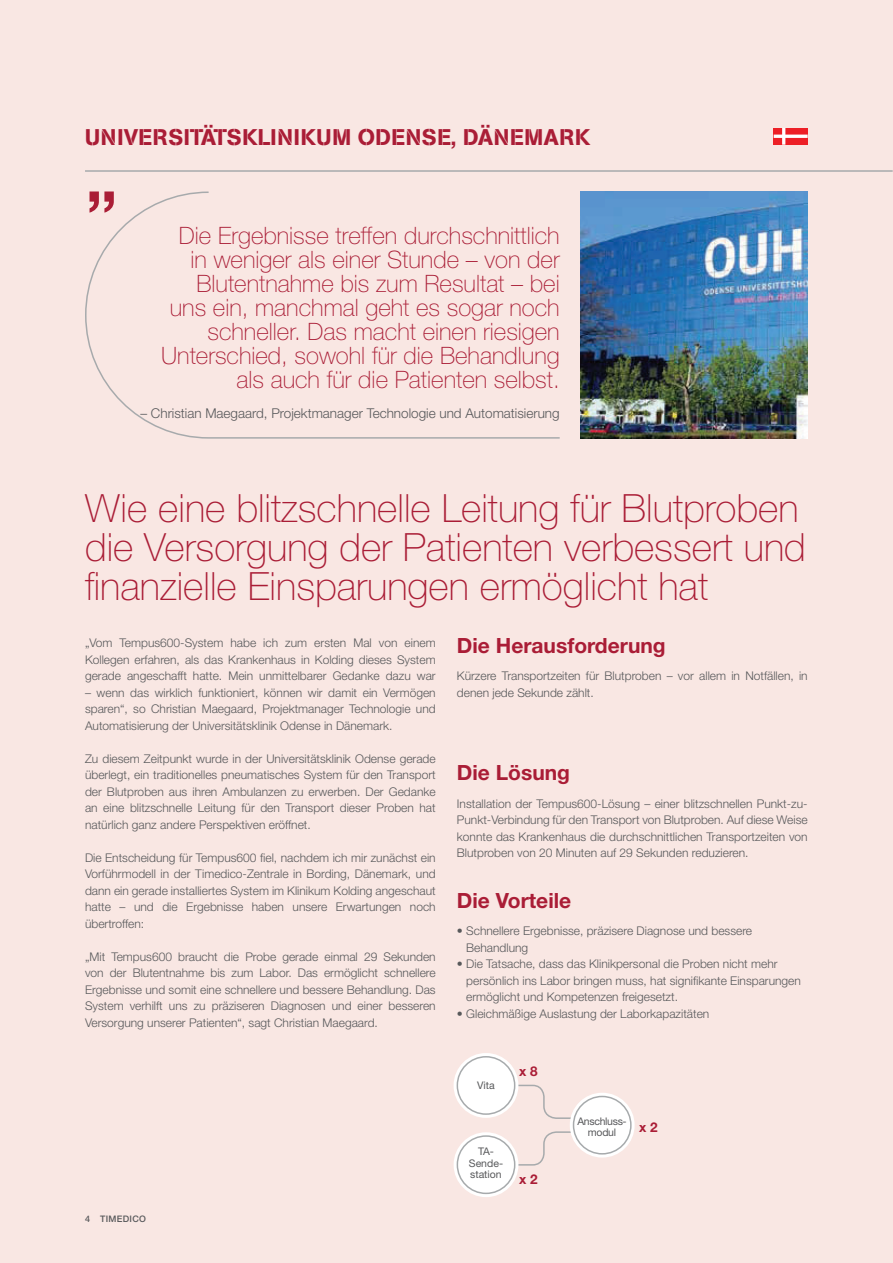
<style>
.page{position:relative;width:893px;height:1263px;background:#f9e7e3}
.page>*{position:absolute;margin:0;border:0;box-sizing:border-box;transform-origin:0 0}
.t1{font:500 75px "Helvetica Neue LT Std";color:#aa1d36}
.t2{font:100 39px/39px "Helvetica Neue LT Std";color:#aa1d36}
.t3{font:100 24px/24px "Helvetica Neue LT Std";color:#aa1d36;text-align:right}
.t4{font:22.5px "AG Book Stencil";letter-spacing:.02em;color:#aa1d36}
.t5{font:700 21px "Helvetica Neue LT Std";color:#aa1d36}
.t6{font:300 13.5px "Helvetica Neue LT Std";color:#58595b}
.t7{font:700 13.5px "Helvetica Neue LT Std";color:#aa1d36}
.t8{font:300 12px/16.5px "Helvetica Neue LT Std";color:#58595b;text-align:justify}
.t9{font:10.5px/11.2px "Helvetica Neue LT Std";letter-spacing:-.015em;color:#58595b;text-align:center}
.t10{font:500 9px "Helvetica Neue LT Std";letter-spacing:.03em;color:#58595b}
</style>
<div class="page">
<hr style="left:85px;top:170px;width:808px;height:2px;background:#a7aaac">
<svg style="left:85px;top:191px;width:475px;height:248px"></svg>
<svg style="left:774px;top:128px;width:34px;height:17px"></svg>
<div style="left:454px;top:1053px;width:64px;height:65px;border:6px solid #fff;border-radius:50%"></div>
<div style="left:454px;top:1132px;width:64px;height:65px;border:6px solid #fff;border-radius:50%"></div>
<svg style="left:457px;top:1056px;width:175px;height:138px"></svg>
<img style="left:581px;top:192px;width:227px;height:247px">
<h3 class="t4" style="left:85px;top:129px;width:507px">UNIVERSITÄTSKLINIKUM ODENSE, DÄNEMARK</h3>
<h1 class="t1" style="left:85px;top:175px;width:35px">”</h1>
<p class="t3" style="left:161px;top:225px;width:400px">Die Ergebnisse treffen durchschnittlich in weniger als einer Stunde – von der Blutentnahme bis zum Resultat – bei uns ein, manchmal geht es sogar noch schneller. Das macht einen riesigen Unterschied, sowohl für die Behandlung als auch für die Patienten selbst.</p>
<p class="t6" style="left:140px;top:408px;width:421px">– Christian Maegaard, Projektmanager Technologie und Automatisierung</p>
<h2 class="t2" style="left:85px;top:492px;width:722px">Wie eine blitzschnelle Leitung für Blutproben die Versorgung der Patienten verbessert und finanzielle Einsparungen ermöglicht hat</h2>
<h3 class="t5" style="left:457px;top:638px;width:210px">Die Herausforderung</h3>
<p class="t8" style="left:85px;top:636px;width:352px">„Vom Tempus600-System habe ich zum ersten Mal von einem Kollegen erfahren, als das Krankenhaus in Kolding dieses System gerade angeschafft hatte. Mein unmittelbarer Gedanke dazu war</p>
<p class="t8" style="left:85px;top:685px;width:352px">– wenn das wirklich funktioniert, können wir damit ein Vermögen sparen“, so Christian Maegaard, Projektmanager Technologie und Automatisierung der Universitätsklinik Odense in Dänemark.</p>
<p class="t8" style="left:85px;top:751px;width:352px">Zu diesem Zeitpunkt wurde in der Universitätsklinik Odense gerade überlegt, ein traditionelles pneumatisches System für den Transport der Blutproben aus ihren Ambulanzen zu erwerben. Der Gedanke an eine blitzschnelle Leitung für den Transport dieser Proben hat natürlich ganz andere Perspektiven eröffnet.</p>
<p class="t8" style="left:85px;top:850px;width:352px">Die Entscheidung für Tempus600 fiel, nachdem ich mir zunächst ein Vorführmodell in der Timedico-Zentrale in Bording, Dänemark, und dann ein gerade installiertes System im Klinikum Kolding angeschaut hatte – und die Ergebnisse haben unsere Erwartungen noch übertroffen:</p>
<p class="t8" style="left:85px;top:949px;width:352px">„Mit Tempus600 braucht die Probe gerade einmal 29 Sekunden von der Blutentnahme bis zum Labor. Das ermöglicht schnellere Ergebnisse und somit eine schnellere und bessere Behandlung. Das System verhilft uns zu präziseren Diagnosen und einer besseren Versorgung unserer Patienten“, sagt Christian Maegaard.</p>
<p class="t8" style="left:457px;top:669px;width:352px">Kürzere Transportzeiten für Blutproben – vor allem in Notfällen, in denen jede Sekunde zählt.</p>
<h3 class="t5" style="left:457px;top:765px;width:115px">Die Lösung</h3>
<p class="t8" style="left:457px;top:796px;width:352px">Installation der Tempus600-Lösung – einer blitzschnellen Punkt-zu-Punkt-Verbindung für den Transport von Blutproben. Auf diese Weise konnte das Krankenhaus die durchschnittlichen Transportzeiten von Blutproben von 20 Minuten auf 29 Sekunden reduzieren.</p>
<h3 class="t5" style="left:457px;top:893px;width:116px">Die Vorteile</h3>
<p class="t8" style="left:466px;top:924px;width:287px;text-indent:-9px">• Schnellere Ergebnisse, präzisere Diagnose und bessere<br>Behandlung</p>
<p class="t8" style="left:466px;top:957px;width:336px;text-align:left;text-indent:-9px">• Die Tatsache, dass das Klinikpersonal die Proben nicht mehr persönlich ins Labor bringen muss, hat signifikante Einsparungen ermöglicht und Kompetenzen freigesetzt.</p>
<p class="t8" style="left:457px;top:1006px;width:254px">• Gleichmäßige Auslastung der Laborkapazitäten</p>
<p class="t10" style="left:85px;top:1214px;width:62px">4 TIMEDICO</p>
<p class="t9" style="left:477px;top:1080px;width:19px">Vita</p>
<p class="t7" style="left:519px;top:1067px;width:20px">x 8</p>
<p class="t9" style="left:469px;top:1146px;width:36px">TA-<br>Sende&shy;station</p>
<p class="t7" style="left:519px;top:1174px;width:20px">x 2</p>
<p class="t9" style="left:577px;top:1115px;width:51px">Anschluss&shy;modul</p>
<p class="t7" style="left:639px;top:1123px;width:20px">x 2</p>
</div>
